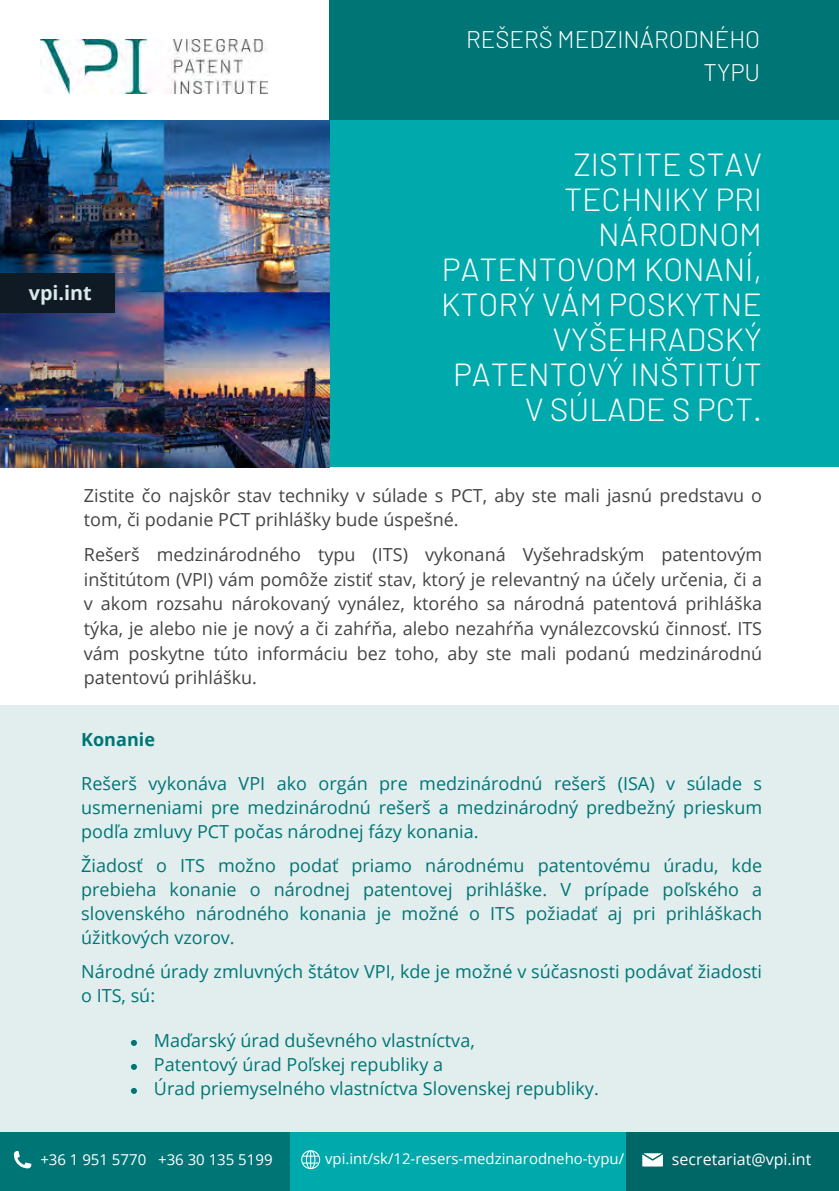
<style>
.page{position:relative;width:839px;height:1191px;background:#fff}
.page>*{position:absolute;margin:0;border:0;box-sizing:border-box;transform-origin:0 0}
.t1{font:300 31.8px/35px "Barlow";color:#fff;text-align:right}
.t2{font:300 24px/33px "Barlow";color:#fff;text-align:right}
.t3{font:700 19.8px "Open Sans";color:#daeae9}
.t4{font:18px/24px "Open Sans";color:#007576;text-align:justify}
.t5{font:18px/24.6px "Open Sans";color:#444}
.t6{font:700 18px "Open Sans";color:#007576}
.t7{font:16px "Open Sans";color:#fff}
.t8{font:15px "Open Sans";color:#fff}
.t9{font:14.8px "Open Sans";color:#fff}
</style>
<div class="page">
<img style="left:41px;top:39px;width:226px;height:54px">
<div style="left:329px;top:0;width:509px;height:132px;background:#007576"></div>
<div style="left:329px;top:120px;width:509px;height:347px;background:#00a9ab"></div>
<img style="left:0;top:120px;width:329px;height:347px">
<div style="left:0;top:705px;width:838px;height:445px;background:#e1eeed"></div>
<div style="left:0;top:274px;width:115px;height:39px;background:#0f1a25"></div>
<div style="left:626px;top:1132px;width:212px;height:59px;background:#066"></div>
<div style="left:290px;top:1132px;width:336px;height:59px;background:#00a9ab"></div>
<div style="left:0;top:1132px;width:290px;height:59px;background:#007576"></div>
<svg style="left:14px;top:1151px;width:17px;height:17px"></svg>
<svg style="left:642px;top:1153px;width:21px;height:14px"></svg>
<svg style="left:301px;top:1150px;width:19px;height:19px"></svg>
<svg style="left:131px;top:1040px;width:6px;height:6px"></svg>
<svg style="left:131px;top:1064px;width:6px;height:6px"></svg>
<svg style="left:131px;top:1088px;width:6px;height:6px"></svg>
<p class="t3" style="left:29px;top:279px;width:64px">vpi.int</p>
<h2 class="t2" style="left:466px;top:22px;width:296px">REŠERŠ MEDZINÁRODNÉHO<br>TYPU</h2>
<p class="t1" style="left:441px;top:146px;width:322px">ZISTITE STAV<br>TECHNIKY PRI<br>NÁRODNOM<br>PATENTOVOM KONANÍ,<br>KTORÝ VÁM POSKYTNE<br>VYŠEHRADSKÝ<br>PATENTOVÝ INŠTITÚT<br>V SÚLADE S PCT.</p>
<p class="t5" style="left:84px;top:483px;width:679px;line-height:24px">Zistite čo najskôr stav techniky v súlade s PCT, aby ste mali jasnú predstavu o tom, či podanie PCT prihlášky bude úspešné.</p>
<p class="t5" style="left:84px;top:542px;width:679px;text-align:justify">Rešerš medzinárodného typu (ITS) vykonaná Vyšehradským patentovým inštitútom (VPI) vám pomôže zistiť stav, ktorý je relevantný na účely určenia, či a v akom rozsahu nárokovaný vynález, ktorého sa národná patentová prihláška týka, je alebo nie je nový a či zahŕňa, alebo nezahŕňa vynálezcovskú činnosť. ITS vám poskytne túto informáciu bez toho, aby ste mali podanú medzinárodnú patentovú prihlášku.</p>
<p class="t6" style="left:81px;top:727px;width:75px">Konanie</p>
<p class="t4" style="left:81px;top:771px;width:682px">Rešerš vykonáva VPI ako orgán pre medzinárodnú rešerš (ISA) v súlade s usmerneniami pre medzinárodnú rešerš a medzinárodný predbežný prieskum podľa zmluvy PCT počas národnej fázy konania.</p>
<p class="t4" style="left:81px;top:853px;width:682px">Žiadosť o ITS možno podať priamo národnému patentovému úradu, kde prebieha konanie o národnej patentovej prihláške. V prípade poľského a slovenského národného konania je možné o ITS požiadať aj pri prihláškach úžitkových vzorov.</p>
<p class="t4" style="left:81px;top:959px;width:682px">Národné úrady zmluvných štátov VPI, kde je možné v súčasnosti podávať žiadosti o ITS, sú:</p>
<p class="t4" style="left:154px;top:1028px;width:446px;text-align:left">Maďarský úrad duševného vlastníctva,<br>Patentový úrad Poľskej republiky a<br>Úrad priemyselného vlastníctva Slovenskej republiky.</p>
<h5 class="t8" style="left:40px;top:1149px;width:234px">+36 1 951 5770 +36 30 135 5199</h5>
<h5 class="t9" style="left:325px;top:1149px;width:300px">vpi.int/sk/12-resers-medzinarodneho-typu/</h5>
<p class="t7" style="left:672px;top:1148px;width:141px">secretariat@vpi.int</p>
</div>
